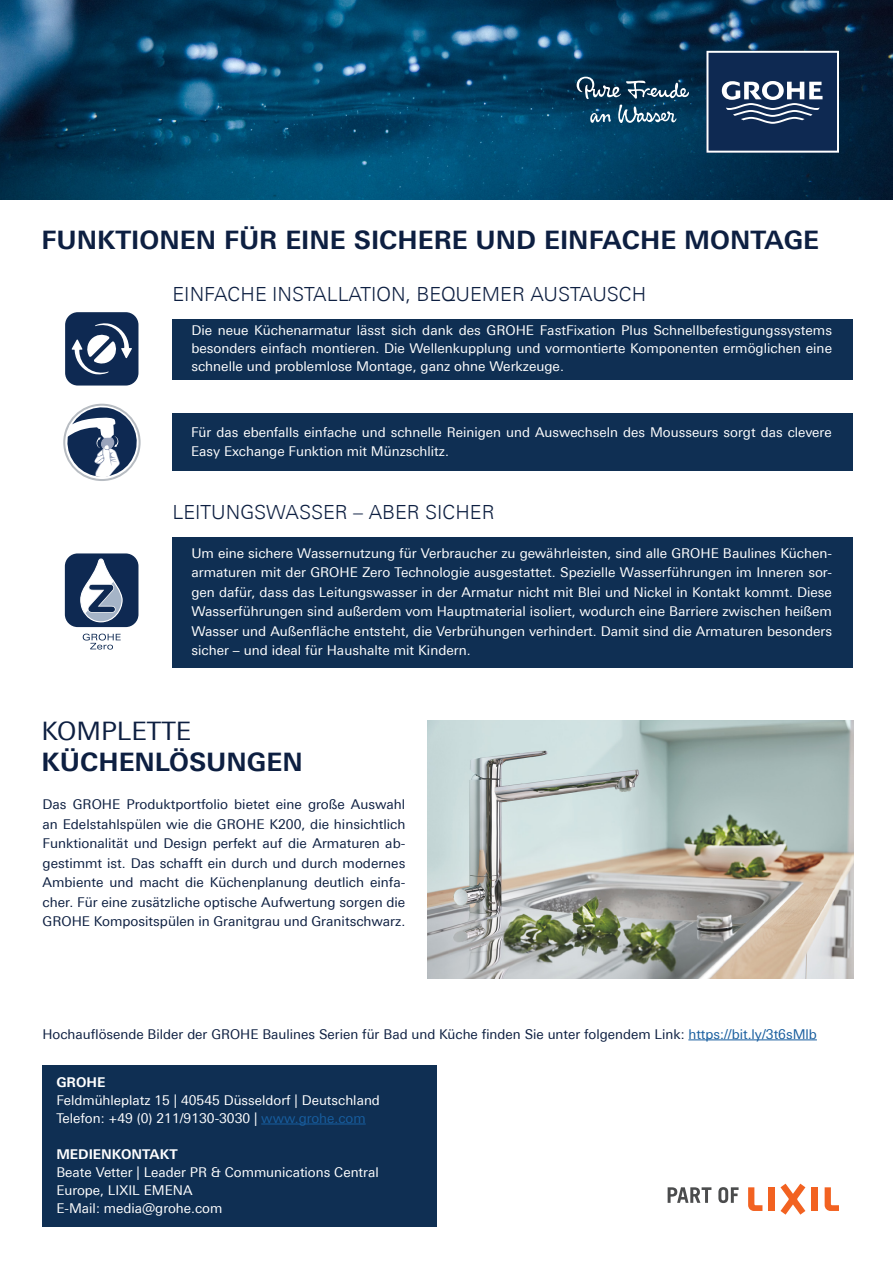
<style>
.page{position:relative;width:893px;height:1263px;background:#fff}
.page>*{position:absolute;margin:0;border:0;box-sizing:border-box;transform-origin:0 0}
.Absatzformat_1{font:700 25.5px "Univers Next Pro";color:#0d1f41}
.t1{font:25.5px "Univers Next Pro";color:#0d1f41}
.t2{font:300 19.5px "Univers Next Pro";color:#0d1f41}
.t3{font:13.5px/19.5px "Univers Next Pro";color:#fff;text-align:justify}
.t4{font:13.5px/19.5px "Univers Next Pro";color:#0d1f41;text-align:justify}
.t5{font:700 13.5px "Univers Next Pro";color:#fff}
.s1{color:#175d9e}
</style>
<div class="page">
<div style="left:173px;top:319px;width:680px;height:61px;background:#0f2f53"></div>
<div style="left:173px;top:414px;width:680px;height:57px;background:#0f2f53"></div>
<div style="left:173px;top:538px;width:680px;height:130px;background:#0f2f53"></div>
<svg style="left:748px;top:1187px;width:14px;height:24px"></svg>
<svg style="left:825px;top:1187px;width:14px;height:24px"></svg>
<div style="left:769px;top:1187px;width:6px;height:24px;background:#f26221"></div>
<div style="left:811px;top:1187px;width:6px;height:24px;background:#f26221"></div>
<svg style="left:780px;top:1184px;width:25px;height:30px"></svg>
<svg style="left:668px;top:1187px;width:43px;height:16px"></svg>
<svg style="left:718px;top:1187px;width:21px;height:16px"></svg>
<img style="left:0;top:0;width:893px;height:200px">
<svg style="left:706px;top:51px;width:133px;height:102px;background:#364c6e"></svg>
<svg style="left:577px;top:77px;width:112px;height:46px;background:#2f5771"></svg>
<img style="left:427px;top:721px;width:426px;height:258px">
<div style="left:65px;top:312px;width:73px;height:73px;background:#0e2952;border-radius:13px"></div>
<svg style="left:71px;top:323px;width:61px;height:52px"></svg>
<svg style="left:63px;top:404px;width:78px;height:77px"></svg>
<div style="left:102px;top:433px;width:10px;height:5px;background:#fff;border-radius:3px"></div>
<svg style="left:83px;top:634px;width:38px;height:15px"></svg>
<div style="left:65px;top:553px;width:73px;height:74px;background:#0e2952;border-radius:13px"></div>
<svg style="left:80px;top:558px;width:43px;height:65px"></svg>
<div style="left:43px;top:1065px;width:394px;height:161px;background:#0f2f53"></div>
<hr style="left:261px;top:1124px;width:105px;height:1px;background:#175d9e">
<hr style="left:688px;top:1039px;width:129px;height:1px;background:#175d9e">
<p class="Absatzformat_1" style="left:41px;top:224px;width:779px">FUNKTIONEN FÜR EINE SICHERE UND EINFACHE MONTAGE</p>
<p class="t2" style="left:173px;top:282px;width:475px">EINFACHE INSTALLATION, BEQUEMER AUSTAUSCH</p>
<p class="t3" style="left:191px;top:322px;width:642px;line-height:18px">Die neue Küchenarmatur lässt sich dank des GROHE FastFixation Plus Schnellbefestigungssystems besonders einfach montieren. Die Wellenkupplung und vormontierte Komponenten ermöglichen eine schnelle und problemlose Montage, ganz ohne Werkzeuge.</p>
<p class="t3" style="left:191px;top:422px;width:642px">Für das ebenfalls einfache und schnelle Reinigen und Auswechseln des Mousseurs sorgt das clevere<br>Easy Exchange Funktion mit Münzschlitz.</p>
<p class="t2" style="left:173px;top:501px;width:323px">LEITUNGSWASSER – ABER SICHER</p>
<p class="t3" style="left:191px;top:543px;width:642px">Um eine sichere Wassernutzung für Verbraucher zu gewährleisten, sind alle GROHE Baulines Küchen&shy;armaturen mit der GROHE Zero Technologie ausgestattet. Spezielle Wasserführungen im Inneren sor&shy;gen dafür, dass das Leitungswasser in der Armatur nicht mit Blei und Nickel in Kontakt kommt. Diese Wasserführungen sind außerdem vom Hauptmaterial isoliert, wodurch eine Barriere zwischen heißem Wasser und Außenfläche entsteht, die Verbrühungen verhindert. Damit sind die Armaturen besonders sicher – und ideal für Haushalte mit Kindern.</p>
<p class="t1" style="left:41px;top:716px;width:151px">KOMPLETTE</p>
<p class="Absatzformat_1" style="left:41px;top:746px;width:263px">KÜCHENLÖSUNGEN</p>
<p class="t4" style="left:43px;top:794px;width:364px">Das GROHE Produktportfolio bietet eine große Auswahl an Edelstahlspülen wie die GROHE K200, die hinsichtlich Funktionalität und Design perfekt auf die Armaturen ab&shy;gestimmt ist. Das schafft ein durch und durch modernes Ambiente und macht die Küchenplanung deutlich einfa&shy;cher. Für eine zusätzliche optische Aufwertung sorgen die GROHE Kompositspülen in Granitgrau und Granitschwarz.</p>
<p class="t4" style="left:43px;top:1024px;width:776px">Hochauflösende Bilder der GROHE Baulines Serien für Bad und Küche finden Sie unter folgendem Link: <span class="s1">https://bit.ly/3t6sMlb</span></p>
<p class="t5" style="left:56px;top:1074px;width:51px">GROHE</p>
<p class="t3" style="left:56px;top:1090px;width:325px">Feldmühleplatz 15 | 40545 Düsseldorf | Deutschland</p>
<p class="t3" style="left:56px;top:1108px;width:311px">Telefon: +49 (0) 211/9130-3030 | <span class="s1">www.grohe.com</span></p>
<p class="t5" style="left:56px;top:1146px;width:123px">MEDIENKONTAKT</p>
<p class="t3" style="left:56px;top:1163px;width:324px;line-height:18px">Beate Vetter | Leader PR &amp; Communications Central<br>Europe, LIXIL EMENA</p>
<p class="t3" style="left:56px;top:1198px;width:167px">E-Mail: media@grohe.com</p>
</div>
